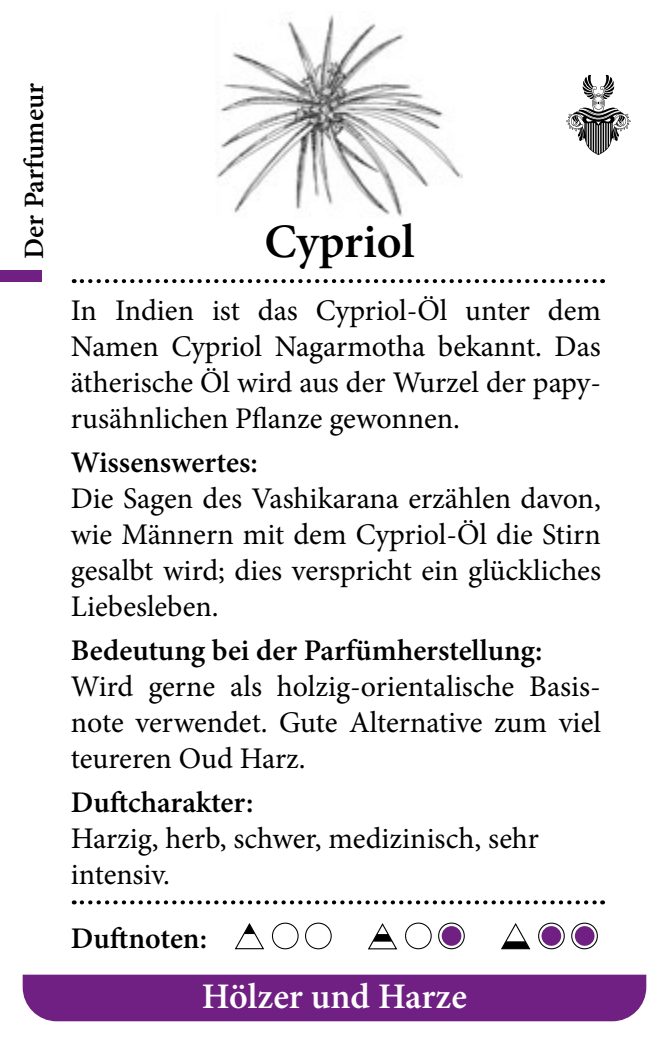
<style>
.page{position:relative;width:669px;height:1044px;background:#fff}
.page>*{position:absolute;margin:0;border:0;box-sizing:border-box;transform-origin:0 0}
.t1{font:600 48px "Minion Pro";color:#000}
.t2{font:600 36px "Minion Pro";color:#fff}
.t3{font:30px/36px "Minion Pro";color:#000;text-align:justify}
.t4{font:600 30px "Minion Pro";color:#000}
.t5{font:600 28px "Minion Pro";color:#000}
</style>
<div class="page">
<div style="left:23px;top:974px;width:623px;height:46px;background:#6f2082"></div>
<svg style="left:82px;top:900px;width:521px;height:4px"></svg>
<svg style="left:82px;top:279px;width:521px;height:4px"></svg>
<svg style="left:566px;top:75px;width:65px;height:80px"></svg>
<div style="left:0;top:270px;width:42px;height:12px;background:#6f2082"></div>
<svg style="left:539px;top:922px;width:25px;height:26px"></svg>
<div style="left:538px;top:922px;width:27px;height:27px;border:1px solid #000;border-radius:50%"></div>
<svg style="left:572px;top:922px;width:25px;height:26px"></svg>
<div style="left:571px;top:922px;width:27px;height:27px;border:1px solid #000;border-radius:50%"></div>
<svg style="left:501px;top:923px;width:30px;height:26px"></svg>
<div style="left:405px;top:922px;width:27px;height:27px;border:1px solid #000;border-radius:50%"></div>
<svg style="left:439px;top:922px;width:25px;height:26px"></svg>
<div style="left:438px;top:922px;width:27px;height:27px;border:1px solid #000;border-radius:50%"></div>
<svg style="left:368px;top:923px;width:30px;height:27px"></svg>
<div style="left:272px;top:922px;width:27px;height:27px;border:1px solid #000;border-radius:50%"></div>
<div style="left:305px;top:922px;width:27px;height:27px;border:1px solid #000;border-radius:50%"></div>
<svg style="left:235px;top:923px;width:29px;height:26px"></svg>
<div style="left:442px;top:925px;width:19px;height:20px;background:#6f2082;border-radius:50%"></div>
<div style="left:542px;top:925px;width:19px;height:20px;background:#6f2082;border-radius:50%"></div>
<img style="left:216px;top:15px;width:246px;height:202px">
<div style="left:575px;top:925px;width:20px;height:20px;background:#6f2082;border-radius:50%"></div>
<p class="t5" style="left:15px;top:259px;width:177px;rotate:-90deg">Der Parfumeur</p>
<h1 class="t1" style="left:265px;top:208px;width:151px">Cypriol</h1>
<p class="t3" style="left:71px;top:292px;width:532px">In Indien ist das Cypriol-Öl unter dem Namen Cypriol Nagarmotha bekannt. Das ätherische Öl wird aus der Wurzel der papy&shy;rusähnlichen Pflanze gewonnen.</p>
<p class="t4" style="left:71px;top:441px;width:188px">Wissenswertes:</p>
<p class="t3" style="left:71px;top:480px;width:532px">Die Sagen des Vashikarana erzählen davon, wie Männern mit dem Cypriol-Öl die Stirn gesalbt wird; dies verspricht ein glückliches Liebesleben.</p>
<p class="t4" style="left:71px;top:629px;width:473px">Bedeutung bei der Parfümherstellung:</p>
<p class="t3" style="left:71px;top:668px;width:532px">Wird gerne als holzig-orientalische Basis&shy;note verwendet. Gute Alternative zum viel teureren Oud Harz.</p>
<p class="t4" style="left:71px;top:781px;width:184px">Duftcharakter:</p>
<p class="t3" style="left:71px;top:820px;width:470px">Harzig, herb, schwer, medizinisch, sehr intensiv.</p>
<p class="t4" style="left:71px;top:917px;width:138px">Duftnoten:</p>
<p class="t2" style="left:202px;top:971px;width:267px">Hölzer und Harze</p>
</div>
